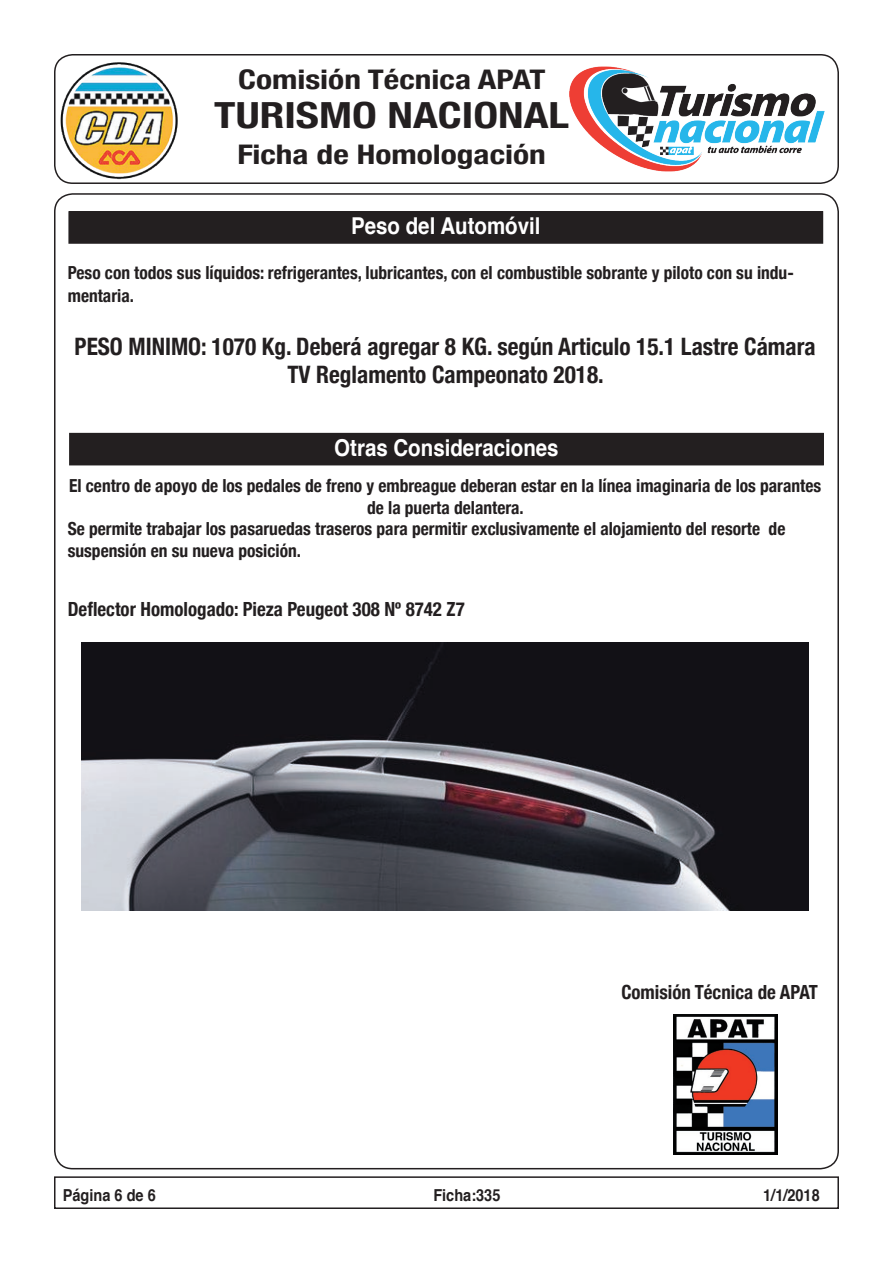
<style>
.page{position:relative;width:893px;height:1263px;background:#fff}
.page>*{position:absolute;margin:0;border:0;box-sizing:border-box;transform-origin:0 0}
.t1{font:700 condensed 36px "Helvetica Neue";color:#231f20;scale:1.24 1}
.t2{font:700 condensed 27px "Helvetica Neue";color:#231f20;scale:1.24 1}
.t3{font:700 condensed 24px/28.8px "Helvetica Neue";color:#231f20;text-align:center}
.t4{font:700 23.25px "Helvetica";color:#fff;scale:.88 1}
.t5{font:700 condensed 19.5px "Helvetica Neue";color:#231f20}
.t6{font:700 condensed 18px/23.4px "Helvetica Neue";color:#231f20}
.t7{font:700 16.5px "Helvetica";color:#231f20;scale:.88 1}
</style>
<div class="page">
<div style="left:54px;top:54px;width:785px;height:130px;border:2px solid #231f20;border-radius:18px"></div>
<img style="left:570px;top:67px;width:255px;height:104px">
<img style="left:54px;top:54px;width:153px;height:130px">
<div style="left:54px;top:1176px;width:785px;height:33px;border:2px solid #231f20"></div>
<div style="left:69px;top:212px;width:753px;height:31px;background:#231f20"></div>
<div style="left:68px;top:211px;width:755px;height:33px;border:2px solid #231f20"></div>
<img style="left:674px;top:1015px;width:104px;height:139px">
<div style="left:70px;top:434px;width:753px;height:31px;background:#231f20"></div>
<div style="left:69px;top:433px;width:755px;height:32px;border:2px solid #231f20"></div>
<img style="left:82px;top:643px;width:726px;height:267px">
<h2 class="t2" style="left:238px;top:57px;width:249px">Comisión Técnica APAT</h2>
<h1 class="t1" style="left:214px;top:86px;width:288px">TURISMO NACIONAL</h1>
<h2 class="t2" style="left:237px;top:132px;width:250px">Ficha de Homologación</h2>
<p class="t4" style="left:351px;top:207px;width:217px">Peso del Automóvil</p>
<p class="t6" style="left:68px;top:260px;width:727px">Peso con todos sus líquidos: refrigerantes, lubricantes, con el combustible sobrante y piloto con su indu&shy;mentaria.</p>
<h3 class="t3" style="left:75px;top:330px;width:743px">PESO MINIMO: 1070 Kg. Deberá agregar 8 KG. según Articulo 15.1 Lastre Cámara<br>TV Reglamento Campeonato 2018.</h3>
<p class="t4" style="left:334px;top:429px;width:257px">Otras Consideraciones</p>
<p class="t6" style="left:69px;top:473px;width:754px">El centro de apoyo de los pedales de freno y embreague deberan estar en la línea imaginaria de los parantes</p>
<p class="t6" style="left:367px;top:494px;width:158px">de la puerta delantera.</p>
<p class="t6" style="left:68px;top:516px;width:719px">Se permite trabajar los pasaruedas traseros para permitir exclusivamente el alojamiento del resorte de</p>
<p class="t6" style="left:68px;top:538px;width:235px">suspensión en su nueva posición.</p>
<p class="t5" style="left:68px;top:593px;width:398px">Deflector Homologado: Pieza Peugeot 308 Nº 8742 Z7</p>
<p class="t5" style="left:621px;top:976px;width:198px">Comisión Técnica de APAT</p>
<p class="t7" style="left:63px;top:1181px;width:107px">Página 6 de 6</p>
<p class="t7" style="left:433px;top:1181px;width:78px">Ficha:335</p>
<p class="t7" style="left:763px;top:1181px;width:66px">1/1/2018</p>
</div>
